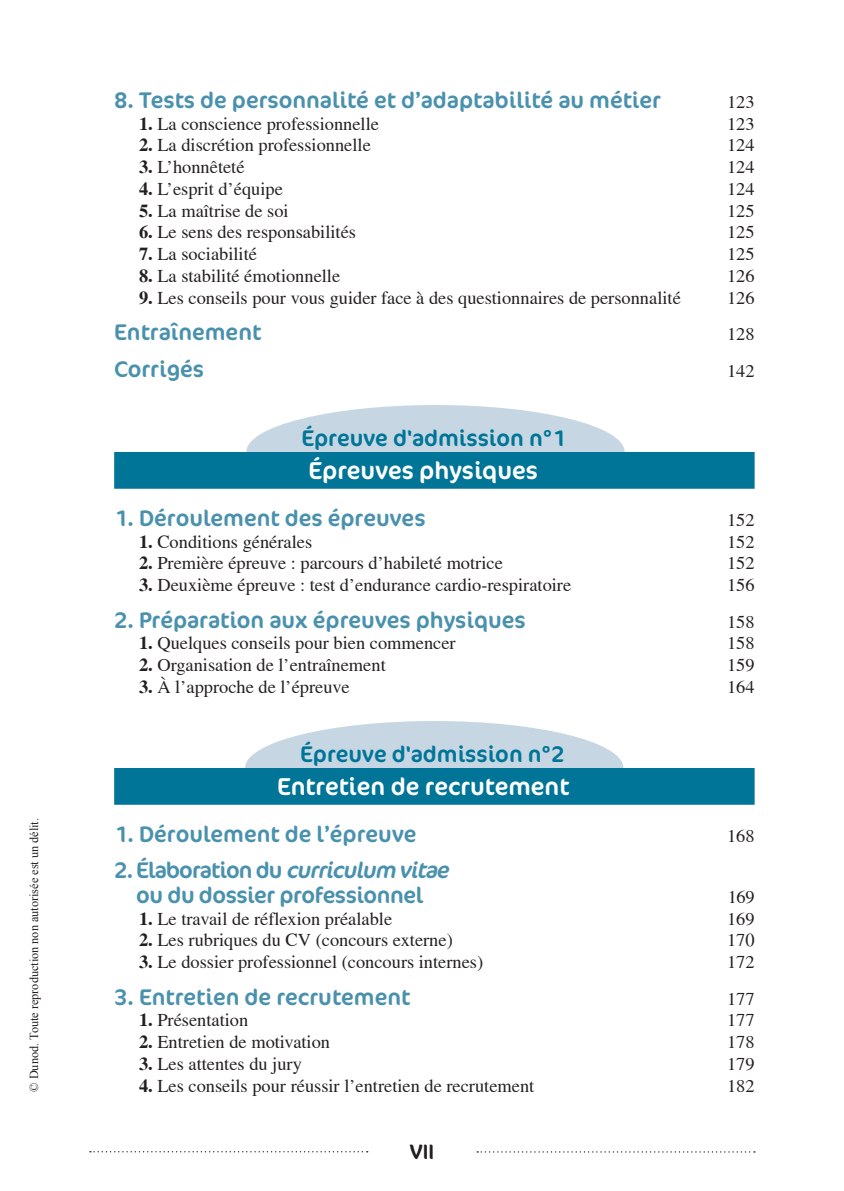
<style>
.page{position:relative;width:844px;height:1191px;background:#fff}
.page>*{position:absolute;margin:0;border:0;box-sizing:border-box;transform-origin:0 0}
.t1{font:24.5px "Cocon OT";color:#fff}
.t2{font:22.75px "Cocon OT";color:#4a91ae}
.t3{font:22.75px/24.3px "Cocon OT";letter-spacing:-.02em;color:#4a91ae;text-align:center}
.t4{font:22.75px "Cocon OT";color:#007597}
.t5{font:21px "Cocon OT";color:#231f20}
.t6{font:18.38px "Times";color:#231f20}
.t7{font:12.25px "Times New Roman";color:#231f20}
.s1{font-weight:700}
.s2{font-style:italic}
</style>
<div class="page">
<svg style="left:477px;top:1151px;width:277px;height:1px"></svg>
<svg style="left:90px;top:1151px;width:277px;height:1px"></svg>
<div style="left:114px;top:452px;width:640px;height:37px;background:#007597"></div>
<div style="left:114px;top:768px;width:640px;height:36px;background:#007597"></div>
<svg style="left:246px;top:405px;width:378px;height:47px"></svg>
<svg style="left:245px;top:721px;width:378px;height:47px"></svg>
<p class="t7" style="left:26px;top:1091px;width:275px;rotate:-90deg">© Dunod. Toute reproduction non autorisée est un délit.</p>
<p class="t2" style="left:114px;top:87px;width:548px">8. Tests de personnalité et d’adaptabilité au métier</p>
<p class="t6" style="left:726px;top:91px;width:29px">123</p>
<p class="t6" style="left:139px;top:113px;width:241px"><span class="s1">1.</span> La conscience professionnelle</p>
<p class="t6" style="left:726px;top:113px;width:29px">123</p>
<p class="t6" style="left:139px;top:135px;width:233px"><span class="s1">2.</span> La discrétion professionnelle</p>
<p class="t6" style="left:726px;top:135px;width:29px">124</p>
<p class="t6" style="left:139px;top:157px;width:107px"><span class="s1">3.</span> L’honnêteté</p>
<p class="t6" style="left:726px;top:157px;width:29px">124</p>
<p class="t6" style="left:139px;top:178px;width:145px"><span class="s1">4.</span> L’esprit d’équipe</p>
<p class="t6" style="left:726px;top:178px;width:29px">124</p>
<p class="t6" style="left:139px;top:200px;width:151px"><span class="s1">5.</span> La maîtrise de soi</p>
<p class="t6" style="left:726px;top:200px;width:29px">125</p>
<p class="t6" style="left:139px;top:222px;width:218px"><span class="s1">6.</span> Le sens des responsabilités</p>
<p class="t6" style="left:726px;top:222px;width:29px">125</p>
<p class="t6" style="left:139px;top:244px;width:119px"><span class="s1">7.</span> La sociabilité</p>
<p class="t6" style="left:726px;top:244px;width:29px">125</p>
<p class="t6" style="left:139px;top:265px;width:203px"><span class="s1">8.</span> La stabilité émotionnelle</p>
<p class="t6" style="left:726px;top:265px;width:29px">126</p>
<p class="t6" style="left:139px;top:287px;width:543px"><span class="s1">9.</span> Les conseils pour vous guider face à des questionnaires de personnalité</p>
<p class="t6" style="left:726px;top:287px;width:29px">126</p>
<p class="t2" style="left:114px;top:319px;width:149px">Entraînement</p>
<p class="t6" style="left:726px;top:324px;width:29px">128</p>
<p class="t2" style="left:114px;top:356px;width:91px">Corrigés</p>
<p class="t6" style="left:726px;top:360px;width:29px">142</p>
<p class="t4" style="left:301px;top:425px;width:266px">Épreuve d'admission n°1</p>
<h1 class="t1" style="left:308px;top:456px;width:231px">Épreuves physiques</h1>
<p class="t2" style="left:114px;top:504px;width:313px">1. Déroulement des épreuves</p>
<p class="t6" style="left:726px;top:509px;width:29px">152</p>
<p class="t6" style="left:139px;top:531px;width:175px"><span class="s1">1.</span> Conditions générales</p>
<p class="t6" style="left:726px;top:531px;width:29px">152</p>
<p class="t6" style="left:139px;top:553px;width:365px"><span class="s1">2.</span> Première épreuve : parcours d’habileté motrice</p>
<p class="t6" style="left:726px;top:553px;width:29px">152</p>
<p class="t6" style="left:139px;top:574px;width:433px"><span class="s1">3.</span> Deuxième épreuve : test d’endurance cardio-respiratoire</p>
<p class="t6" style="left:726px;top:574px;width:29px">156</p>
<p class="t2" style="left:114px;top:606px;width:413px">2. Préparation aux épreuves physiques</p>
<p class="t6" style="left:726px;top:611px;width:29px">158</p>
<p class="t6" style="left:139px;top:633px;width:318px"><span class="s1">1.</span> Quelques conseils pour bien commencer</p>
<p class="t6" style="left:726px;top:633px;width:29px">158</p>
<p class="t6" style="left:139px;top:654px;width:248px"><span class="s1">2.</span> Organisation de l’entraînement</p>
<p class="t6" style="left:726px;top:654px;width:29px">159</p>
<p class="t6" style="left:139px;top:676px;width:212px"><span class="s1">3.</span> À l’approche de l’épreuve</p>
<p class="t6" style="left:726px;top:676px;width:29px">164</p>
<p class="t4" style="left:300px;top:740px;width:266px">Épreuve d'admission n°2</p>
<h1 class="t1" style="left:277px;top:772px;width:294px">Entretien de recrutement</h1>
<p class="t2" style="left:114px;top:820px;width:304px">1. Déroulement de l’épreuve</p>
<p class="t6" style="left:726px;top:825px;width:29px">168</p>
<p class="t3" style="left:114px;top:859px;width:341px">2 . É la b o ra t io n d u <span class="s2">curriculum vitae </span>ou du dossier professionnel</p>
<p class="t6" style="left:727px;top:886px;width:28px">169</p>
<p class="t6" style="left:139px;top:908px;width:255px"><span class="s1">1.</span> Le travail de réflexion préalable</p>
<p class="t6" style="left:726px;top:908px;width:29px">169</p>
<p class="t6" style="left:139px;top:930px;width:315px"><span class="s1">2.</span> Les rubriques du CV (concours externe)</p>
<p class="t6" style="left:726px;top:930px;width:29px">170</p>
<p class="t6" style="left:139px;top:951px;width:345px"><span class="s1">3.</span> Le dossier professionnel (concours internes)</p>
<p class="t6" style="left:726px;top:951px;width:29px">172</p>
<p class="t2" style="left:114px;top:983px;width:298px">3. Entretien de recrutement</p>
<p class="t6" style="left:726px;top:988px;width:29px">177</p>
<p class="t6" style="left:139px;top:1010px;width:111px"><span class="s1">1.</span> Présentation</p>
<p class="t6" style="left:726px;top:1010px;width:29px">177</p>
<p class="t6" style="left:139px;top:1031px;width:192px"><span class="s1">2.</span> Entretien de motivation</p>
<p class="t6" style="left:726px;top:1031px;width:29px">178</p>
<p class="t6" style="left:139px;top:1053px;width:164px"><span class="s1">3.</span> Les attentes du jury</p>
<p class="t6" style="left:726px;top:1053px;width:29px">179</p>
<p class="t6" style="left:139px;top:1075px;width:396px"><span class="s1">4.</span> Les conseils pour réussir l’entretien de recrutement</p>
<p class="t6" style="left:726px;top:1075px;width:29px">182</p>
<p class="t5" style="left:409px;top:1139px;width:26px">VII</p>
</div>
